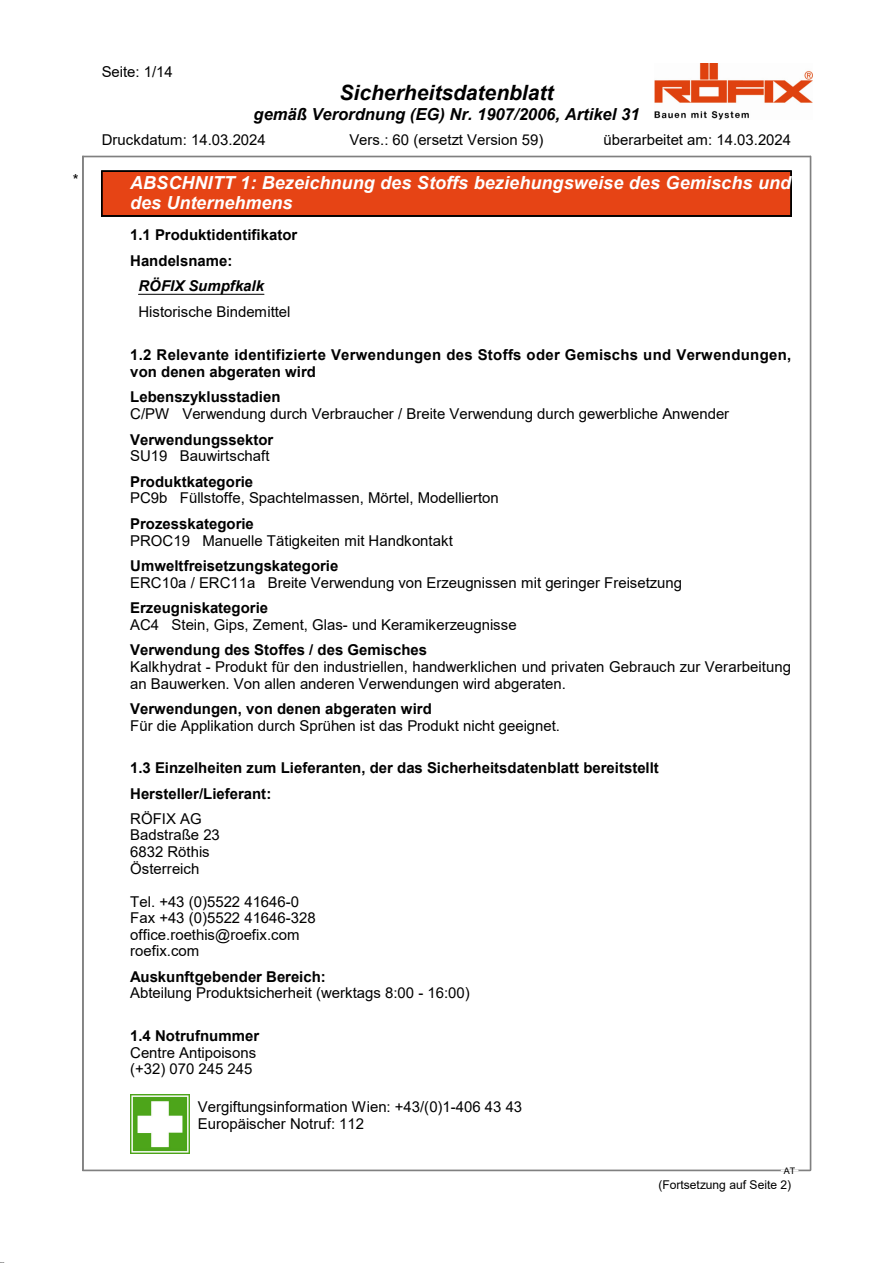
<style>
.page{position:relative;width:893px;height:1263px;background:#fff}
.page>*{position:absolute;margin:0;border:0;box-sizing:border-box;transform-origin:0 0}
.t1{font:italic 700 21px "Arial";color:#000}
.t2{font:italic 700 18px/20.5px "Arial";letter-spacing:.005em;color:#fff}
.t3{font:italic 700 16.5px "Arial";color:#000}
.t4{font:15px/16.5px "Arial";color:#000}
.t5{font:700 15px/25.5px "Arial";letter-spacing:.005em;color:#000}
.t6{font:italic 700 15px "Arial";color:#000}
.t7{font:12px "Arial";letter-spacing:-.005em;color:#000}
.t8{font:9px "Arial";color:#000}
</style>
<div class="page">
<img style="left:654px;top:64px;width:158px;height:55px">
<div style="left:102px;top:171px;width:689px;height:45px;background:#e64415"></div>
<hr style="left:102px;top:171px;width:689px;height:1px;background:#000">
<hr style="left:102px;top:216px;width:689px;height:1px;background:#000">
<hr style="left:101px;top:171px;width:1px;height:45px;background:#000">
<hr style="left:790px;top:171px;width:1px;height:45px;background:#000">
<hr style="left:138px;top:294px;width:126px;height:1px;background:#000">
<img style="left:130px;top:1094px;width:60px;height:59px">
<hr style="left:83px;top:156px;width:727px;height:1px;background:#808080">
<hr style="left:83px;top:157px;width:727px;height:1px;background:#808080">
<hr style="left:83px;top:1170px;width:727px;height:1px;background:#808080">
<svg style="left:781px;top:1170px;width:16px;height:1px"></svg>
<hr style="left:82px;top:156px;width:1px;height:1014px;background:#808080">
<hr style="left:83px;top:156px;width:1px;height:1014px;background:#808080">
<hr style="left:810px;top:156px;width:1px;height:1014px;background:#808080">
<p class="t4" style="left:102px;top:65px;width:73px">Seite: 1/14</p>
<h1 class="t1" style="left:339px;top:84px;width:216px">Sicherheitsdatenblatt</h1>
<p class="t3" style="left:253px;top:108px;width:387px">gemäß Verordnung (EG) Nr. 1907/2006, Artikel 31</p>
<p class="t4" style="left:102px;top:133px;width:165px">Druckdatum: 14.03.2024</p>
<p class="t4" style="left:349px;top:133px;width:195px">Vers.: 60 (ersetzt Version 59)</p>
<p class="t4" style="left:603px;top:133px;width:189px">überarbeitet am: 14.03.2024</p>
<p class="t4" style="left:73px;top:173px;width:7px">*</p>
<p class="t2" style="left:130px;top:174px;width:662px">ABSCHNITT 1: Bezeichnung des Stoffs beziehungsweise des Gemischs und des Unternehmens</p>
<p class="t5" style="left:130px;top:223px;width:169px">1.1 Produktidentifikator<br>Handelsname:</p>
<p class="t6" style="left:138px;top:281px;width:127px">RÖFIX Sumpfkalk</p>
<p class="t4" style="left:138px;top:305px;width:153px">Historische Bindemittel</p>
<p class="t5" style="left:130px;top:347px;width:662px;line-height:17.2px">1.2 Relevante identifizierte Verwendungen des Stoffs oder Gemischs und Verwendungen, von denen abgeraten wird</p>
<p class="t5" style="left:130px;top:386px;width:152px">Lebenszyklusstadien</p>
<p class="t4" style="left:130px;top:407px;width:600px">C/PW Verwendung durch Verbraucher / Breite Verwendung durch gewerbliche Anwender</p>
<p class="t5" style="left:130px;top:428px;width:145px">Verwendungssektor</p>
<p class="t4" style="left:130px;top:449px;width:141px">SU19 Bauwirtschaft</p>
<p class="t5" style="left:130px;top:470px;width:124px">Produktkategorie</p>
<p class="t4" style="left:130px;top:491px;width:370px">PC9b Füllstoffe, Spachtelmassen, Mörtel, Modellierton</p>
<p class="t5" style="left:130px;top:512px;width:125px">Prozesskategorie</p>
<p class="t4" style="left:130px;top:533px;width:324px">PROC19 Manuelle Tätigkeiten mit Handkontakt</p>
<p class="t5" style="left:130px;top:554px;width:210px">Umweltfreisetzungskategorie</p>
<p class="t4" style="left:130px;top:576px;width:553px">ERC10a / ERC11a Breite Verwendung von Erzeugnissen mit geringer Freisetzung</p>
<p class="t5" style="left:130px;top:596px;width:139px">Erzeugniskategorie</p>
<p class="t4" style="left:130px;top:618px;width:388px">AC4 Stein, Gips, Zement, Glas- und Keramikerzeugnisse</p>
<p class="t5" style="left:130px;top:639px;width:298px">Verwendung des Stoffes / des Gemisches</p>
<p class="t4" style="left:130px;top:660px;width:662px">Kalkhydrat - Produkt für den industriellen, handwerklichen und privaten Gebrauch zur Verarbeitung an Bauwerken. Von allen anderen Verwendungen wird abgeraten.</p>
<p class="t5" style="left:130px;top:697px;width:303px">Verwendungen, von denen abgeraten wird</p>
<p class="t4" style="left:130px;top:718px;width:431px">Für die Applikation durch Sprühen ist das Produkt nicht geeignet.</p>
<p class="t5" style="left:130px;top:757px;width:530px">1.3 Einzelheiten zum Lieferanten, der das Sicherheitsdatenblatt bereitstellt<br>Hersteller/Lieferant:</p>
<p class="t4" style="left:130px;top:812px;width:91px">RÖFIX AG<br>Badstraße 23<br>6832 Röthis<br>Österreich</p>
<p class="t4" style="left:130px;top:895px;width:187px">Tel. +43 (0)5522 41646-0<br>Fax +43 (0)5522 41646-328 office.roethis@roefix.com roefix.com</p>
<p class="t5" style="left:130px;top:965px;width:197px">Auskunftgebender Bereich:</p>
<p class="t4" style="left:130px;top:986px;width:341px">Abteilung Produktsicherheit (werktags 8:00 - 16:00)</p>
<p class="t5" style="left:130px;top:1024px;width:130px">1.4 Notrufnummer</p>
<p class="t4" style="left:130px;top:1046px;width:127px">Centre Antipoisons (+32) 070 245 245</p>
<p class="t4" style="left:198px;top:1100px;width:326px">Vergiftungsinformation Wien: +43/(0)1-406 43 43<br>Europäischer Notruf: 112</p>
<p class="t8" style="left:783px;top:1167px;width:13px">AT</p>
<p class="t7" style="left:658px;top:1181px;width:134px">(Fortsetzung auf Seite 2)</p>
</div>
